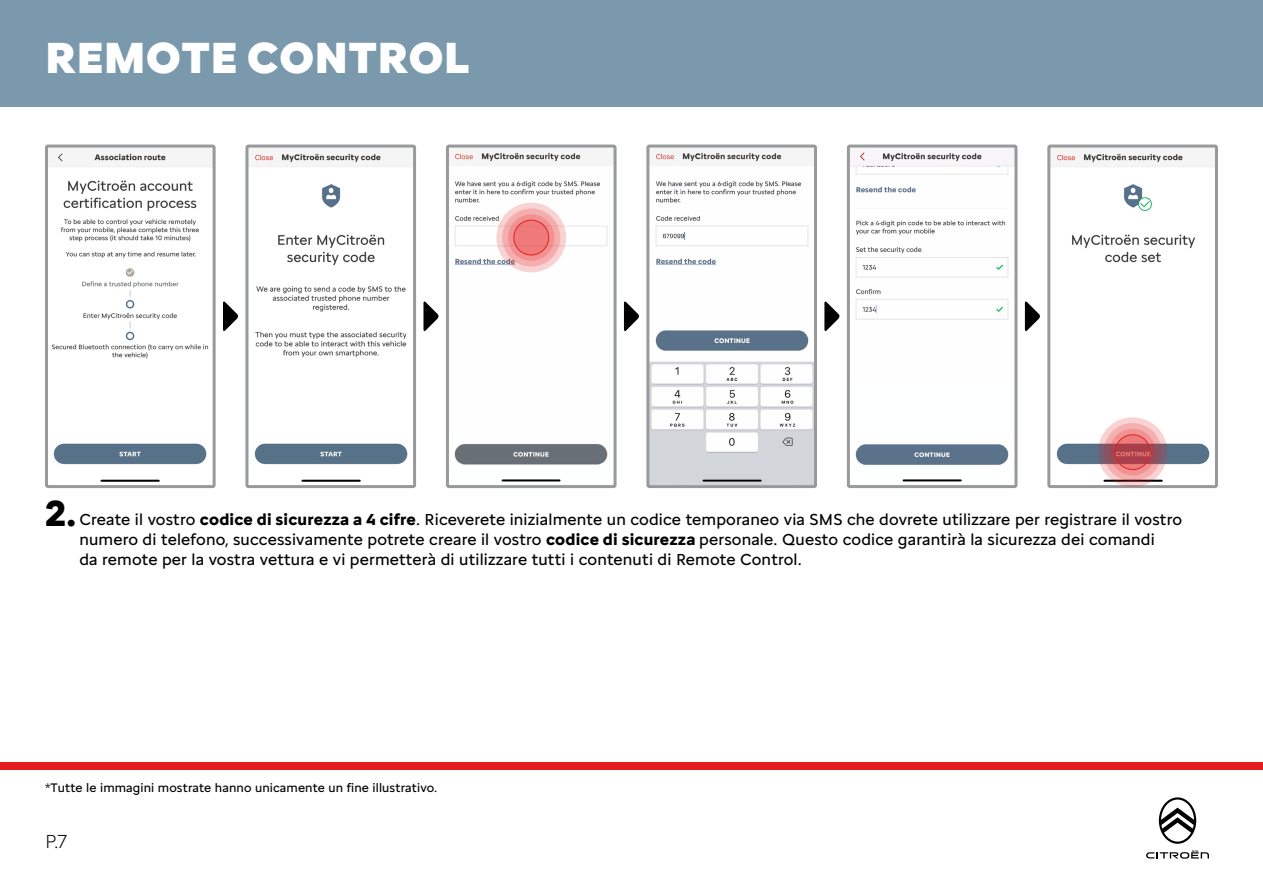
<style>
.page{position:relative;width:1263px;height:893px;background:#fff}
.page>*{position:absolute;margin:0;border:0;box-sizing:border-box;transform-origin:0 0}
.t1{font:900 45px "Citroen Type";color:#fff}
.t2{font:700 37.5px "Citroen Type";color:#000}
.t3{font:300 19.5px "Citroen Type";color:#000}
.t4{font:16.5px/19.8px "Citroen Type";letter-spacing:.01em;color:#000}
.t5{font:12.75px "Citroen Type";letter-spacing:.01em;color:#000}
.s1{font-weight:700}
</style>
<div class="page">
<div style="left:0;top:762px;width:1263px;height:7px;background:#e51f1f"></div>
<div style="left:0;top:0;width:1263px;height:107px;background:#7a99ac"></div>
<svg style="left:1146px;top:851px;width:63px;height:8px"></svg>
<svg style="left:1159px;top:797px;width:37px;height:47px"></svg>
<img style="left:454px;top:152px;width:154px;height:330px">
<div style="left:446px;top:145px;width:170px;height:343px;border:3px solid #97999b;border-radius:2px"></div>
<img style="left:650px;top:152px;width:163px;height:332px">
<div style="left:646px;top:145px;width:171px;height:343px;border:3px solid #97999b;border-radius:2px"></div>
<img style="left:851px;top:152px;width:162px;height:330px">
<div style="left:847px;top:145px;width:170px;height:343px;border:3px solid #97999b;border-radius:2px"></div>
<img style="left:49px;top:153px;width:163px;height:329px">
<div style="left:45px;top:145px;width:171px;height:343px;border:3px solid #97999b;border-radius:2px"></div>
<img style="left:1051px;top:153px;width:163px;height:330px">
<div style="left:1047px;top:145px;width:171px;height:343px;border:3px solid #97999b;border-radius:2px"></div>
<svg style="left:423px;top:301px;width:16px;height:31px"></svg>
<svg style="left:824px;top:301px;width:16px;height:31px"></svg>
<svg style="left:624px;top:301px;width:15px;height:30px"></svg>
<svg style="left:1025px;top:301px;width:15px;height:31px"></svg>
<svg style="left:223px;top:301px;width:15px;height:30px"></svg>
<svg style="left:496px;top:203px;width:70px;height:69px"></svg>
<svg style="left:502px;top:208px;width:58px;height:59px"></svg>
<svg style="left:508px;top:214px;width:46px;height:47px"></svg>
<svg style="left:514px;top:220px;width:35px;height:35px"></svg>
<div style="left:513px;top:220px;width:36px;height:35px;border:1px solid #e51f1f;border-radius:50%"></div>
<svg style="left:1098px;top:417px;width:69px;height:70px"></svg>
<svg style="left:1103px;top:423px;width:59px;height:58px"></svg>
<svg style="left:1109px;top:429px;width:47px;height:46px"></svg>
<svg style="left:1115px;top:435px;width:35px;height:35px"></svg>
<div style="left:1115px;top:434px;width:35px;height:36px;border:1px solid #e51f1f;border-radius:50%"></div>
<img style="left:249px;top:153px;width:163px;height:329px">
<div style="left:245px;top:145px;width:171px;height:343px;border:3px solid #97999b;border-radius:2px"></div>
<h1 class="t1" style="left:45px;top:24px;width:426px">REMOTE CONTROL</h1>
<h2 class="t2" style="left:45px;top:485px;width:33px">2.</h2>
<p class="t4" style="left:79px;top:509px;width:1104px">Create il vostro <span class="s1">codice di sicurezza a 4 cifre</span>. Riceverete inizialmente un codice temporaneo via SMS che dovrete utilizzare per registrare il vostro numero di telefono, successivamente potrete creare il vostro <span class="s1">codice di sicurezza</span> personale. Questo codice garantirà la sicurezza dei comandi<br>da remote per la vostra vettura e vi permetterà di utilizzare tutti i contenuti di Remote Control.</p>
<p class="t5" style="left:45px;top:778px;width:394px">*Tutte le immagini mostrate hanno unicamente un fine illustrativo.</p>
<p class="t3" style="left:45px;top:827px;width:24px">P.7</p>
</div>
